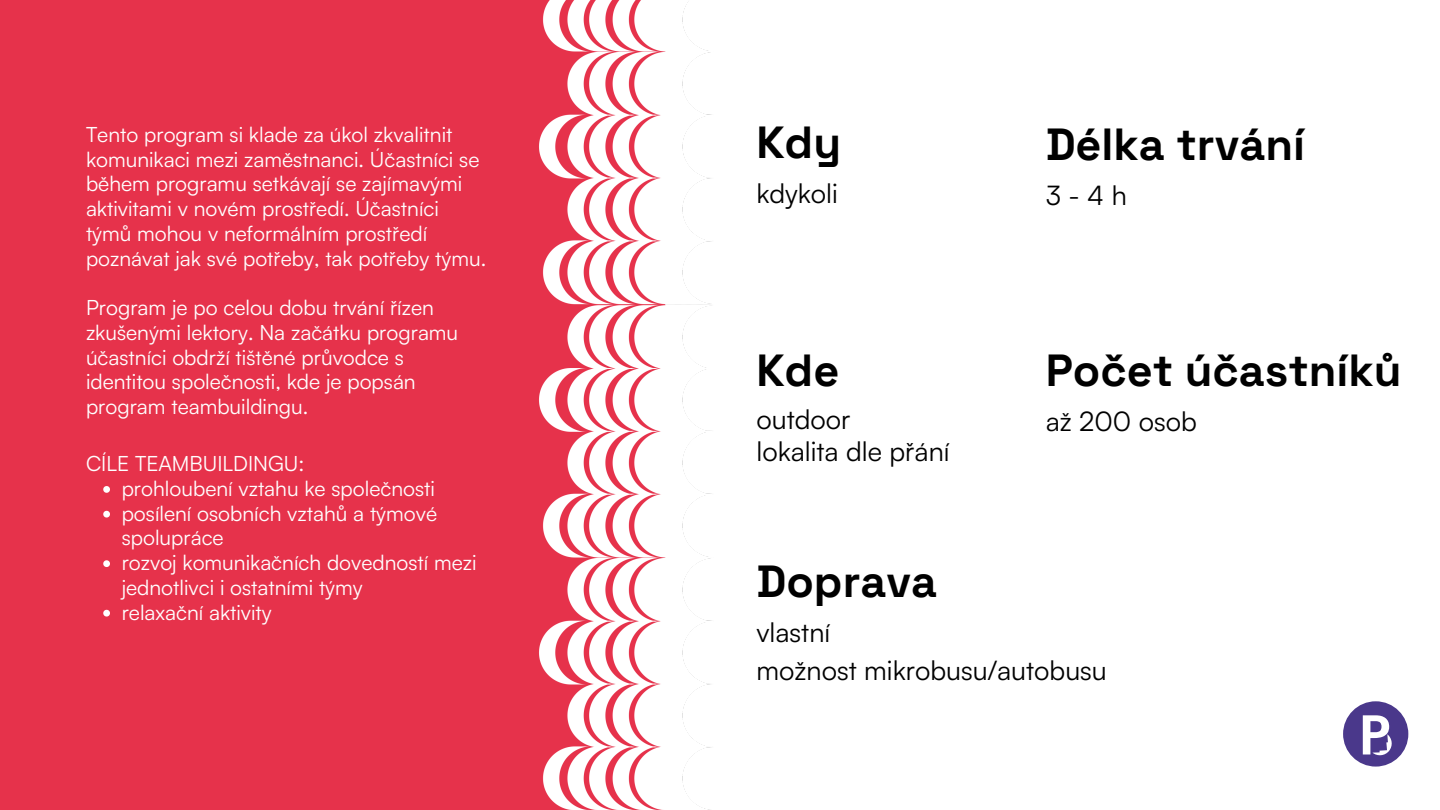
<style>
.page{position:relative;width:1440px;height:810px;background:#fff}
.page>*{position:absolute;margin:0;border:0;box-sizing:border-box;transform-origin:0 0}
.t1{font:700 45px "Space Grotesk";color:#000}
.t2{font:27px/32.2px "Satoshi";color:#000}
.t3{font:21px/24.8px "Satoshi";color:#fff}
</style>
<div class="page">
<img style="left:0;top:0;width:712px;height:810px">
<div style="left:1343px;top:701px;width:65px;height:66px;background:#4a388b;border-radius:50%"></div>
<svg style="left:1363px;top:715px;width:29px;height:41px"></svg>
<svg style="left:103px;top:486px;width:7px;height:7px"></svg>
<svg style="left:103px;top:511px;width:7px;height:7px"></svg>
<svg style="left:103px;top:560px;width:7px;height:7px"></svg>
<svg style="left:103px;top:610px;width:7px;height:7px"></svg>
<p class="t3" style="left:86px;top:121px;width:402px">Tento program si klade za úkol zkvalitnit komunikaci mezi zaměstnanci. Účastníci se během programu setkávají se zajímavými aktivitami v novém prostředí. Účastníci týmů mohou v neformálním prostředí poznávat jak své potřeby, tak potřeby týmu.</p>
<p class="t3" style="left:86px;top:295px;width:374px">Program je po celou dobu trvání řízen zkušenými lektory. Na začátku programu účastníci obdrží tištěné průvodce s identitou společnosti, kde je popsán program teambuildingu.</p>
<p class="t3" style="left:86px;top:451px;width:220px">CÍLE TEAMBUILDINGU:</p>
<h2 class="t3" style="left:122px;top:475px;width:315px">prohloubení vztahu ke společnosti</h2>
<h1 class="t3" style="left:122px;top:500px;width:317px">posílení osobních vztahů a týmové spolupráce</h1>
<h2 class="t3" style="left:122px;top:550px;width:357px">rozvoj komunikačních dovedností mezi jednotlivci i ostatními týmy</h2>
<h1 class="t3" style="left:122px;top:599px;width:152px">relaxační aktivity</h1>
<p class="t1" style="left:756px;top:114px;width:86px">Kdy</p>
<p class="t2" style="left:756px;top:177px;width:83px">kdykoli</p>
<p class="t1" style="left:756px;top:342px;width:84px">Kde</p>
<p class="t2" style="left:756px;top:403px;width:195px">outdoor<br>lokalita dle přání</p>
<h3 class="t1" style="left:1046px;top:116px;width:261px">Délka trvání</h3>
<h3 class="t2" style="left:1046px;top:178px;width:83px">3-4h</h3>
<p class="t1" style="left:1046px;top:342px;width:357px">Počet účastníků</p>
<p class="t2" style="left:1046px;top:405px;width:153px">až 200 osob</p>
<p class="t1" style="left:756px;top:553px;width:182px">Doprava</p>
<p class="t2" style="left:756px;top:613px;width:352px;line-height:37.5px">vlastní<br>možnost mikrobusu/autobusu</p>
</div>
